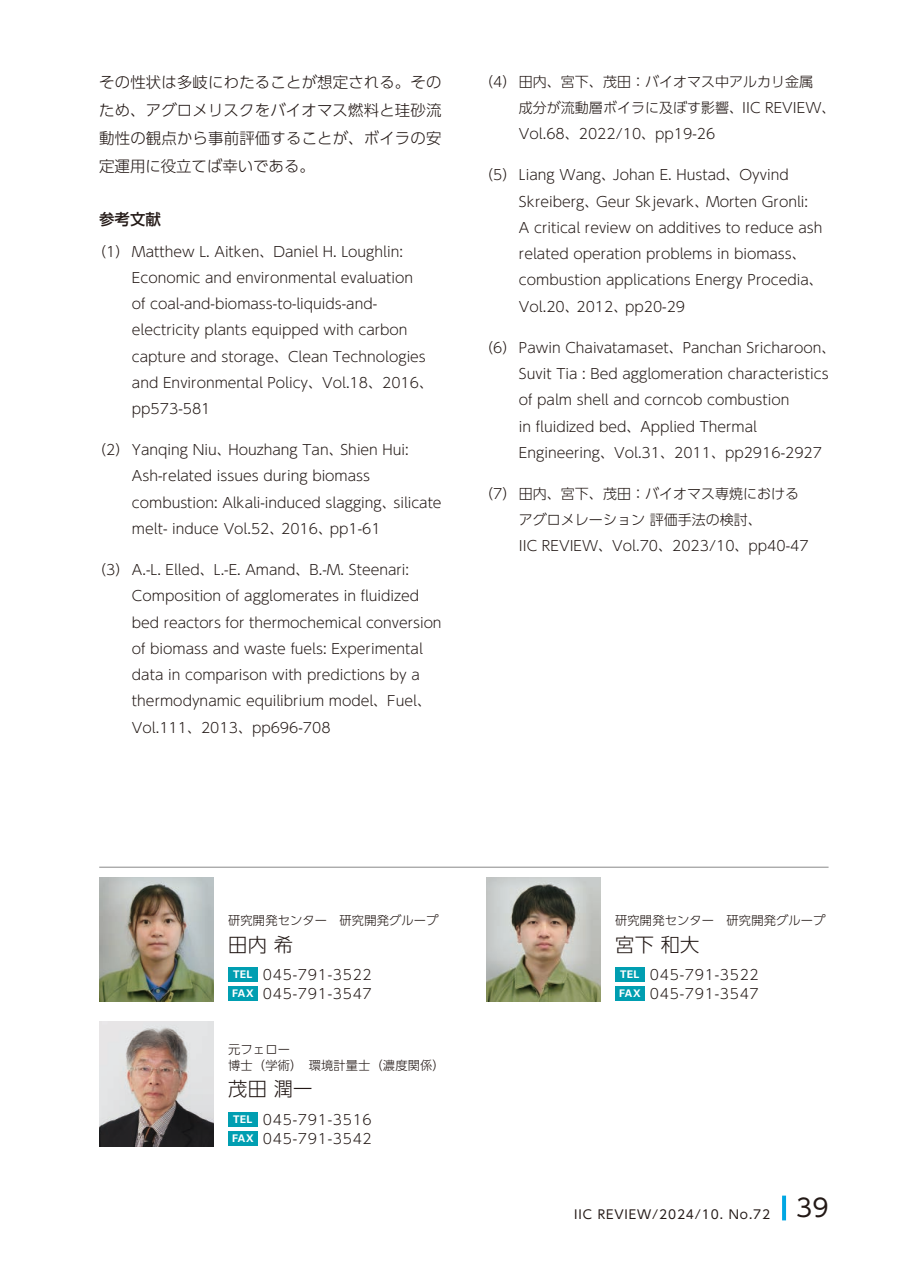
<style>
.page{position:relative;width:903px;height:1275px;background:#fff}
.page>*{position:absolute;margin:0;border:0;box-sizing:border-box;transform-origin:0 0}
.t1{font:300 19.25px "UD Shin Go Pro";letter-spacing:.01em;color:#231916}
.t2{font:300 15.4px/28px "UD Shin Go Pro";letter-spacing:.01em;color:#231916;text-align:justify}
.t3{font:500 15.4px "UD Shin Go Pro";color:#231916}
.t4{font:300 14px/26.2px "UD Shin Go Pro";color:#231916}
.t5{font:300 14px/19.2px "UD Shin Go Pro";letter-spacing:.05em;color:#231916}
.t6{font:300 12.25px/15.8px "UD Shin Go Pro";letter-spacing:.01em;color:#231916}
.t7{font:12.25px "UD Shin Go Pro";letter-spacing:.07em;color:#231916}
.s1{font-family:"Univers LT Std";font-weight:700;font-size:10.5px;color:#fff}
.s2{font-size:24.5px}
</style>
<div class="page">
<svg style="left:782px;top:1196px;width:4px;height:24px"></svg>
<img style="left:99px;top:1022px;width:114px;height:124px">
<div style="left:228px;top:1112px;width:29px;height:15px;background:#009eb1"></div>
<div style="left:228px;top:1131px;width:29px;height:15px;background:#009eb1"></div>
<img style="left:486px;top:877px;width:114px;height:124px">
<div style="left:615px;top:967px;width:29px;height:15px;background:#009eb1"></div>
<div style="left:615px;top:986px;width:29px;height:15px;background:#009eb1"></div>
<hr style="left:99px;top:867px;width:729px;height:1px;background:#898989">
<img style="left:99px;top:877px;width:114px;height:124px">
<div style="left:228px;top:967px;width:29px;height:15px;background:#009eb1"></div>
<div style="left:228px;top:986px;width:29px;height:15px;background:#009eb1"></div>
<p class="t2" style="left:99px;top:68px;width:344px">その性状は多岐にわたることが想定される。そのため、アグロメリスクをバイオマス燃料と珪砂流動性の観点から事前評価することが、ボイラの安定運用に役立てば幸いである。</p>
<p class="t3" style="left:99px;top:206px;width:63px">参考文献</p>
<p class="t4" style="left:132px;top:238px;width:303px;text-indent:-40px">（1） Matthew L. Aitken、Daniel H. Loughlin:<br>Economic and environmental evaluation<br>of coal-and-biomass-to-liquids-and&shy;electricity plants equipped with carbon capture and storage、Clean Technologies and Environmental Policy、Vol.18、2016、pp573-581</p>
<p class="t4" style="left:132px;top:436px;width:311px;text-indent:-40px">（2） Yanqing Niu、Houzhang Tan、Shien Hui:<br>Ash-related issues during biomass combustion: Alkali-induced slagging、silicate melt- induce Vol.52、2016、pp1-61</p>
<p class="t4" style="left:132px;top:556px;width:311px;text-indent:-40px">（3） A.-L. Elled、L.-E. Amand、B.-M. Steenari:<br>Composition of agglomerates in fluidized bed reactors for thermochemical conversion of biomass and waste fuels: Experimental data in comparison with predictions by a thermodynamic equilibrium model、Fuel、Vol.111、2013、pp696-708</p>
<p class="t4" style="left:519px;top:68px;width:318px;text-indent:-40px">（4）田内、宮下、茂田：バイオマス中アルカリ金属<br>成分が流動層ボイラに及ぼす影響、IIC REVIEW、<br>Vol.68、2022/10、pp19-26</p>
<p class="t4" style="left:519px;top:161px;width:305px;text-indent:-40px">（5） Liang Wang、Johan E. Hustad、Oyvind Skreiberg、Geur Skjevark、Morten Gronli:<br>A critical review on additives to reduce ash related operation problems in biomass、combustion applications Energy Procedia、Vol.20、2012、pp20-29</p>
<p class="t4" style="left:519px;top:334px;width:318px;text-indent:-40px">（6） Pawin Chaivatamaset、Panchan Sricharoon、Suvit Tia : Bed agglomeration characteristics of palm shell and corncob combustion<br>in fluidized bed、Applied Thermal Engineering、Vol.31、2011、pp2916-2927</p>
<p class="t4" style="left:519px;top:480px;width:291px;text-indent:-40px">（7）田内、宮下、茂田：バイオマス専焼におけるアグロメレーション 評価手法の検討、<br>IIC REVIEW、Vol.70、2023/10、pp40-47</p>
<p class="t6" style="left:228px;top:912px;width:212px">研究開発センター　研究開発グループ</p>
<h1 class="t1" style="left:228px;top:929px;width:66px">田内 希</h1>
<p class="t5" style="left:232px;top:964px;width:141px"><span class="s1">TEL</span> 045-791-3522<br><span class="s1">FAX</span> 045-791-3547</p>
<p class="t6" style="left:228px;top:1041px;width:218px">元フェロー<br>博士（学術）　環境計量士（濃度関係）</p>
<h1 class="t1" style="left:228px;top:1073px;width:86px">茂田 潤一</h1>
<p class="t5" style="left:232px;top:1109px;width:141px"><span class="s1">TEL</span> 045-791-3516<br><span class="s1">FAX</span> 045-791-3542</p>
<p class="t6" style="left:615px;top:912px;width:212px">研究開発センター　研究開発グループ</p>
<h1 class="t1" style="left:615px;top:929px;width:86px">宮下 和大</h1>
<p class="t5" style="left:619px;top:964px;width:141px"><span class="s1">TEL</span> 045-791-3522<br><span class="s1">FAX</span> 045-791-3547</p>
<p class="t7" style="left:574px;top:1204px;width:256px">IIC REVIEW/2024/10. No.72 <span class="s2">39</span></p>
</div>
